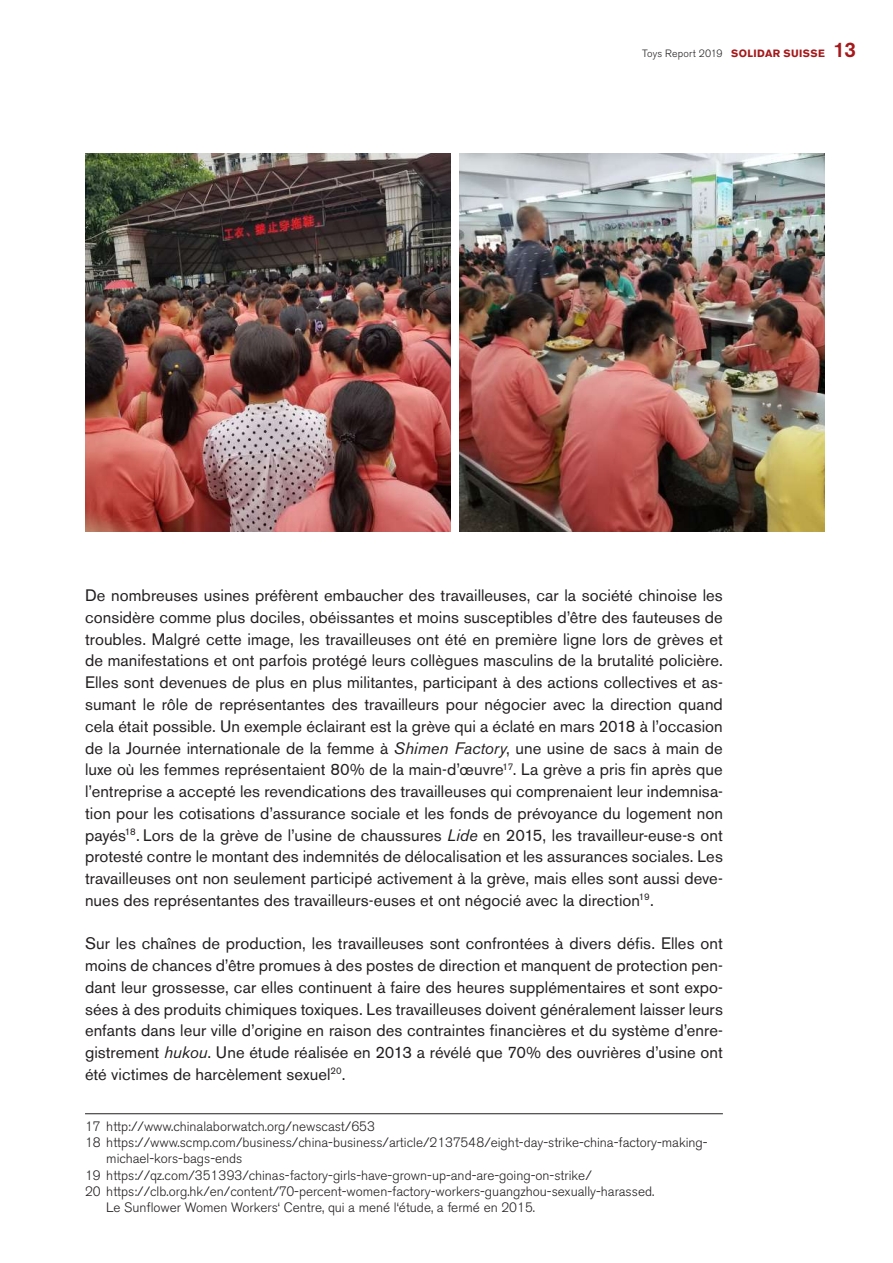
<style>
.page{position:relative;width:893px;height:1263px;background:#fff}
.page>*{position:absolute;margin:0;border:0;box-sizing:border-box;transform-origin:0 0}
.t1{font:16.5px/21.8px "Akzidenz Grotesk BE";letter-spacing:.005em;color:#231f20;text-align:justify}
.t2{font:300 13.5px "Akzidenz Grotesk BE";color:#231f20}
.t3{font:300 10.5px "Akzidenz Grotesk BE";letter-spacing:.015em;color:#231f20}
.s1{font-weight:700;color:#a5181b}
.s2{font-weight:500;font-size:21px;color:#a5181b}
.s3{font-style:italic}
</style>
<div class="page">
<img style="left:85px;top:153px;width:366px;height:378px">
<hr style="left:85px;top:1113px;width:638px;height:1px;background:#231f20">
<img style="left:459px;top:153px;width:366px;height:378px">
<p class="t3" style="left:642px;top:48px;width:215px">Toys Report 2019 <span class="s1">SOLIDAR SUISSE</span> <span class="s2">13</span></p>
<p class="t1" style="left:85px;top:585px;width:639px">De nombreuses usines préfèrent embaucher des travailleuses, car la société chinoise les considère comme plus dociles, obéissantes et moins susceptibles d’être des fauteuses de troubles. Malgré cette image, les travailleuses ont été en première ligne lors de grèves et de manifestations et ont parfois protégé leurs collègues masculins de la brutalité policière.<br>Elles sont devenues de plus en plus militantes, participant à des actions collectives et as&shy;sumant le rôle de représentantes des travailleurs pour négocier avec la direction quand cela était possible. Un exemple éclairant est la grève qui a éclaté en mars 2018 à l’occasion de la Journée internationale de la femme à <span class="s3">Shimen Factory</span>, une usine de sacs à main de luxe où les femmes représentaient 80% de la main-d’œuvre<sup>17</sup>. La grève a pris fin après que l’entreprise a accepté les revendications des travailleuses qui comprenaient leur indemnisa&shy;tion pour les cotisations d’assurance sociale et les fonds de prévoyance du logement non payés<sup>18</sup>. Lors de la grève de l’usine de chaussures <span class="s3">Lide</span> en 2015, les travailleur-euse-s ont protesté contre le montant des indemnités de délocalisation et les assurances sociales. Les travailleuses ont non seulement participé activement à la grève, mais elles sont aussi deve&shy;nues des représentantes des travailleurs-euses et ont négocié avec la direction<sup>19</sup>.</p>
<p class="t1" style="left:85px;top:933px;width:639px">Sur les chaînes de production, les travailleuses sont confrontées à divers défis. Elles ont moins de chances d’être promues à des postes de direction et manquent de protection pen&shy;dant leur grossesse, car elles continuent à faire des heures supplémentaires et sont expo&shy;sées à des produits chimiques toxiques. Les travailleuses doivent généralement laisser leurs enfants dans leur ville d’origine en raison des contraintes financières et du système d’enre&shy;gistrement <span class="s3">hukou</span>. Une étude réalisée en 2013 a révélé que 70% des ouvrières d’usine ont été victimes de harcèlement sexuel<sup>20</sup>.</p>
<p class="t2" style="left:85px;top:1119px;width:291px">17 http://www.chinalaborwatch.org/newscast/653</p>
<p class="t2" style="left:85px;top:1135px;width:624px">18 https://www.scmp.com/business/china-business/article/2137548/eight-day-strike-china-factory-making-</p>
<p class="t2" style="left:106px;top:1151px;width:138px">michael-kors-bags-ends</p>
<p class="t2" style="left:85px;top:1167px;width:508px">19 https://qz.com/351393/chinas-factory-girls-have-grown-up-and-are-going-on-strike/</p>
<p class="t2" style="left:85px;top:1183px;width:571px">20 https://clb.org.hk/en/content/70-percent-women-factory-workers-guangzhou-sexually-harassed.</p>
<p class="t2" style="left:106px;top:1200px;width:430px">Le Sunflower Women Workers‘ Centre, qui a mené l‘étude, a fermé en 2015.</p>
</div>
